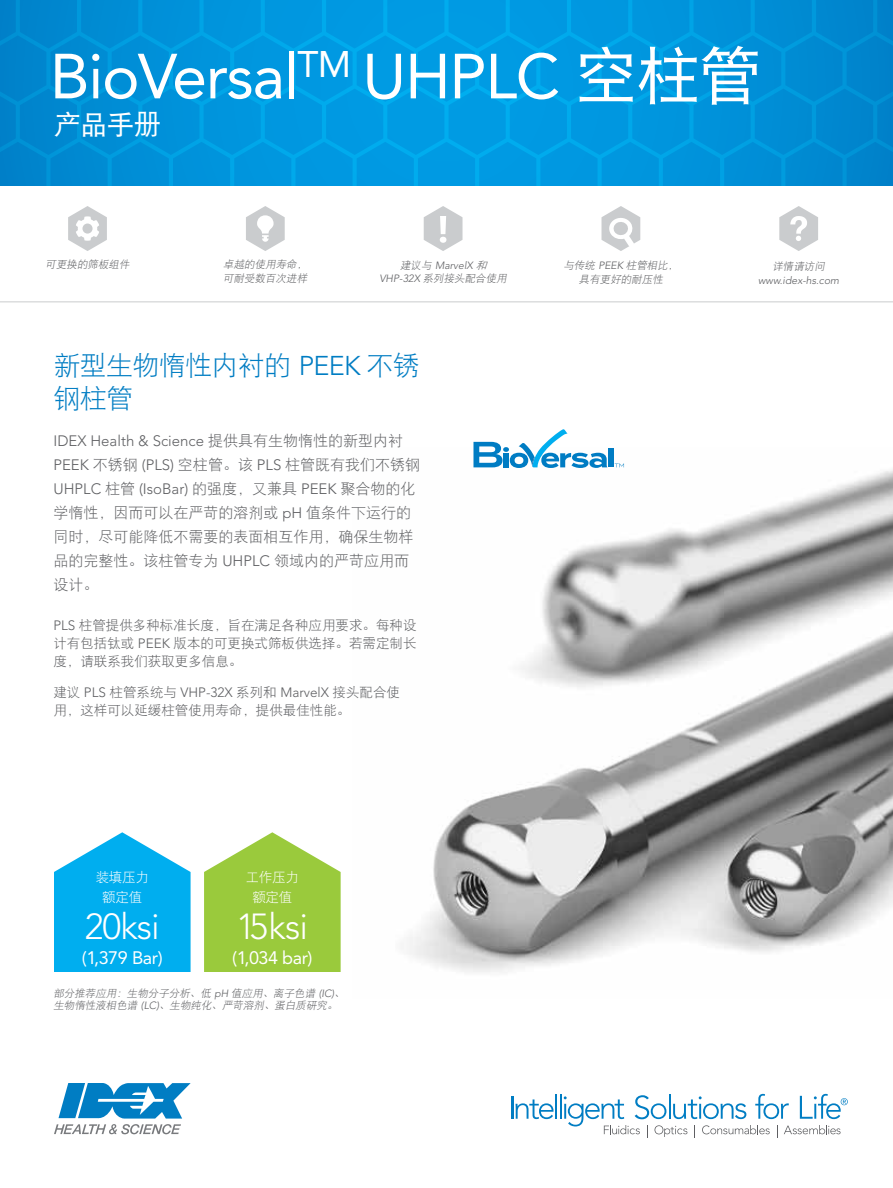
<style>
.page{position:relative;width:893px;height:1188px;background:#fff}
.page>*{position:absolute;margin:0;border:0;box-sizing:border-box;transform-origin:0 0}
.t1{font:63px "Avenir LT Std";letter-spacing:-.02em;color:#fff}
.t2{font:300 36px "Avenir LT Std";letter-spacing:-.025em;color:#fff}
.t3{font:27px/33px "DFP Hei W3";letter-spacing:-.025em;color:#007dc3}
.t4{font:27px "DFP Hei W5";color:#fff}
.t5{font:18px "Avenir LT Std";letter-spacing:-.025em;color:#fff}
.t6{font:15px/24px "DFP Hei W3";color:#5e5f62}
.t7{font:300 15px "Avenir LT Std";color:#5e5f62}
.t8{font:13.5px/18px "DFP Hei W3";color:#5e5f62;text-align:justify}
.t9{font:300 13.5px "Avenir LT Std";color:#5e5f62}
.t10{font:13.5px/20.2px "DFP Hei W3";letter-spacing:-.02em;color:#fff;text-align:center}
.t11{font:italic 10.5px/13.5px "DFP Hei W3";color:#5e5f62}
.t12{font:italic 300 10.5px "Avenir LT Std";color:#5e5f62}
.s1{font-family:"DFP Hei W5"}
.s2{font-family:"Avenir LT Std";font-weight:300}
.s3{font-family:"DFP Hei W3";font-weight:400}
</style>
<div class="page">
<img style="left:409px;top:448px;width:484px;height:524px">
<svg style="left:0;top:0;width:893px;height:186px;background:#0094db"></svg>
<div style="left:608px;top:449px;width:5px;height:18px;background:#007cc3"></div>
<svg style="left:473px;top:429px;width:134px;height:39px"></svg>
<svg style="left:615px;top:464px;width:9px;height:3px"></svg>
<svg style="left:68px;top:206px;width:39px;height:45px"></svg>
<svg style="left:246px;top:206px;width:39px;height:45px"></svg>
<svg style="left:601px;top:206px;width:39px;height:45px"></svg>
<svg style="left:424px;top:206px;width:38px;height:45px"></svg>
<svg style="left:779px;top:206px;width:39px;height:45px"></svg>
<svg style="left:54px;top:832px;width:137px;height:140px;background:#25b9f1"></svg>
<svg style="left:204px;top:832px;width:137px;height:140px;background:#a8d158"></svg>
<hr style="left:0;top:301px;width:893px;height:2px;background:#dcddde">
<svg style="left:54px;top:1083px;width:137px;height:51px"></svg>
<hr style="left:511px;top:1096px;width:2px;height:23px;background:#007dc3">
<svg style="left:515px;top:1099px;width:38px;height:20px"></svg>
<hr style="left:555px;top:1094px;width:2px;height:25px;background:#007dc3">
<hr style="left:560px;top:1094px;width:2px;height:25px;background:#007dc3">
<svg style="left:564px;top:1094px;width:284px;height:43px"></svg>
<h1 class="t1" style="left:50px;top:40px;width:713px">BioVersal<sup>TM</sup> UHPLC <span class="s1">空柱管</span></h1>
<h3 class="t4" style="left:54px;top:110px;width:109px">产品手册</h3>
<p class="t11" style="left:46px;top:258px;width:87px">可更换的筛板组件</p>
<p class="t11" style="left:223px;top:257px;width:87px">卓越的使用寿命，可耐受数百次进样</p>
<p class="t11" style="left:563px;top:259px;width:119px;text-align:center">与传统 <span class="s2">PEEK</span> 柱管相比，具有更好的耐压性</p>
<p class="t11" style="left:772px;top:260px;width:56px">详情请访问</p>
<p class="t12" style="left:400px;top:259px;width:91px"><span class="s3">建议与</span> MarvelX <span class="s3">和</span></p>
<p class="t11" style="left:379px;top:271px;width:131px"><span class="s2">VH P - 3 2X</span> 系列接头配合使用</p>
<p class="t12" style="left:758px;top:274px;width:82px">www.idex-hs.com</p>
<h3 class="t3" style="left:53px;top:349px;width:368px">新型生物惰性内衬的 <span class="s2">PEEK</span> 不锈钢柱管</h3>
<h3 class="t7" style="left:53px;top:432px;width:351px">IDEX Health &amp; Science <span class="s3">提供具有生物惰性的新型内衬</span></h3>
<h3 class="t6" style="left:53px;top:452px;width:368px"><span class="s2">PEEK</span> 不锈钢 <span class="s2">(PLS)</span> 空柱管。该 <span class="s2">PLS</span> 柱管既有我们不锈钢</h3>
<h3 class="t7" style="left:53px;top:480px;width:364px">UHPLC <span class="s3">柱管</span> (IsoBar) <span class="s3">的强度，又兼具</span> PEEK <span class="s3">聚合物的化</span></h3>
<h3 class="t6" style="left:53px;top:500px;width:362px">学惰性，因而可以在严苛的溶剂或 <span class="s2">pH</span> 值条件下运行的同时，尽可能降低不需要的表面相互作用，确保生物样品的完整性。该柱管专为 <span class="s2">UHPLC</span> 领域内的严苛应用而设计。</h3>
<p class="t8" style="left:53px;top:615px;width:365px"><span class="s2">PLS</span> 柱管提供多种标准长度，旨在满足各种应用要求。每种设计有包括钛或 <span class="s2">PEEK</span> 版本的可更换式筛板供选择。若需定制长度，请联系我们获取更多信息。</p>
<p class="t9" style="left:53px;top:684px;width:348px"><span class="s3">建议</span> PLS <span class="s3">柱管系统与</span> VHP-32X <span class="s3">系列和</span> MarvelX <span class="s3">接头配合使</span></p>
<p class="t8" style="left:53px;top:701px;width:299px">用，这样可以延缓柱管使用寿命，提供最佳性能。</p>
<p class="t10" style="left:96px;top:867px;width:55px">装填压力额定值</p>
<h2 class="t2" style="left:85px;top:905px;width:77px">20ksi</h2>
<h3 class="t5" style="left:82px;top:947px;width:82px">(1,379 Bar)</h3>
<p class="t10" style="left:246px;top:867px;width:55px">工作压力额定值</p>
<h2 class="t2" style="left:237px;top:905px;width:73px">15ksi</h2>
<h3 class="t5" style="left:232px;top:947px;width:82px">(1,034 bar)</h3>
<p class="t11" style="left:53px;top:988px;width:295px;line-height:12px">部分推荐应用：生物分子分析、低 <span class="s2">p H</span> 值应用、离子色谱 <span class="s2">( I C)</span> 、生物惰性液相色谱 <span class="s2">( L C)</span> 、生物纯化、严苛溶剂、蛋白质研究。</p>
</div>
